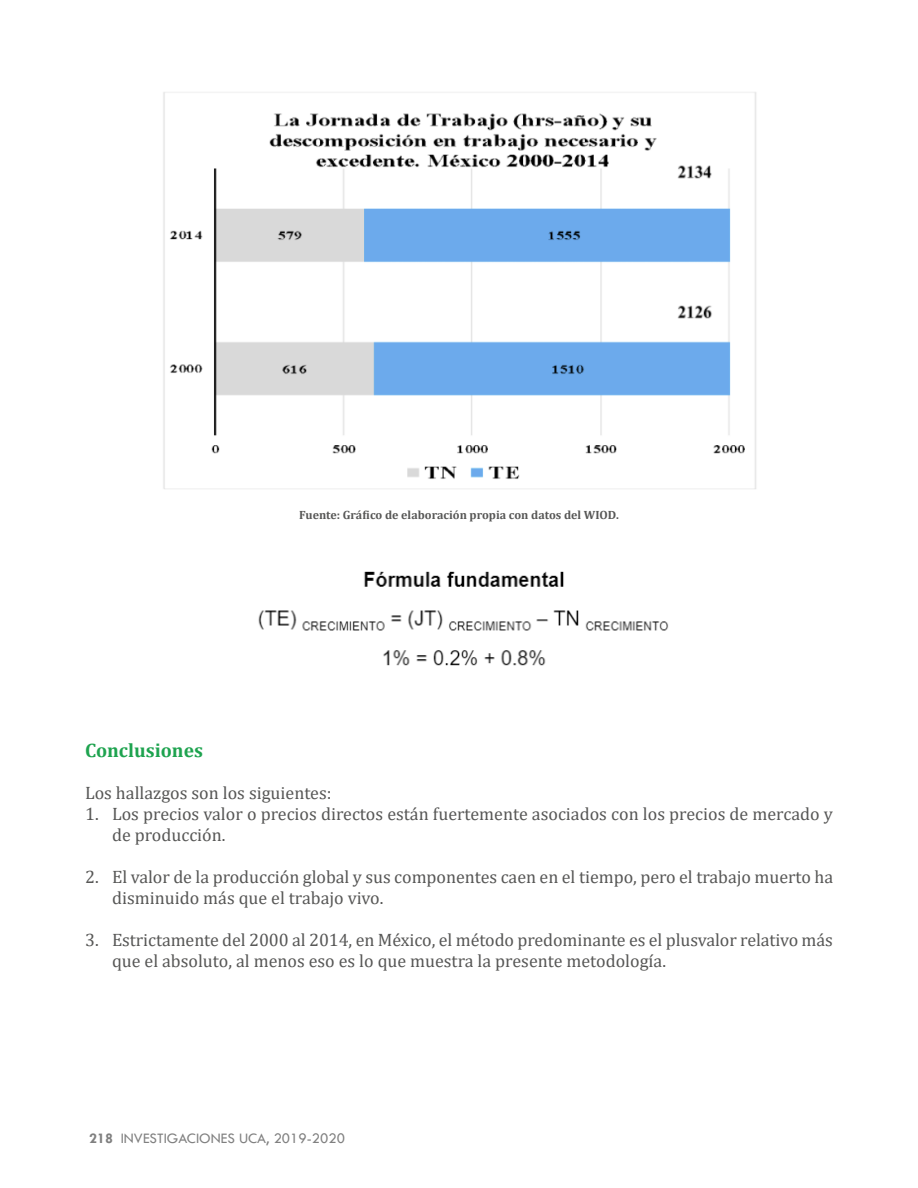
<style>
.page{position:relative;width:918px;height:1188px;background:#fff}
.page>*{position:absolute;margin:0;border:0;box-sizing:border-box;transform-origin:0 0}
.t1{font:700 19.5px "Cambria";color:#1ea34f}
.t2{font:18px/21px "Cambria Math";color:#575756}
.t3{font:18px "Cambria";color:#575756}
.t4{font:15px "Tw Cen";color:#808080}
.t5{font:700 12px "Cambria";color:#575756}
.s1{font-weight:700}
</style>
<div class="page">
<hr style="left:917px;top:85px;width:1px;height:168px;background:#1ea34f">
<img style="left:163px;top:92px;width:593px;height:397px">
<img style="left:258px;top:571px;width:411px;height:95px">
<p class="t5" style="left:299px;top:506px;width:321px">Fuente: Gráfico de elaboración propia con datos del WIOD.</p>
<p class="t1" style="left:85px;top:737px;width:119px">Conclusiones</p>
<p class="t3" style="left:85px;top:782px;width:248px">Los hallazgos son los siguientes:</p>
<p class="t2" style="left:112px;top:803px;width:722px;text-indent:-27px">1. Los precios valor o precios directos están fuertemente asociados con los precios de mercado y de producción.</p>
<p class="t2" style="left:112px;top:866px;width:723px;text-indent:-27px">2. El valor de la producción global y sus componentes caen en el tiempo, pero el trabajo muerto ha disminuido más que el trabajo vivo.</p>
<p class="t2" style="left:112px;top:929px;width:722px;text-indent:-27px">3. Estrictamente del 2000 al 2014, en México, el método predominante es el plusvalor relativo más que el absoluto, al menos eso es lo que muestra la presente metodología.</p>
<p class="t4" style="left:89px;top:1129px;width:257px"><span class="s1">218</span> INVESTIGACIONES UCA, 2019-2020</p>
</div>
